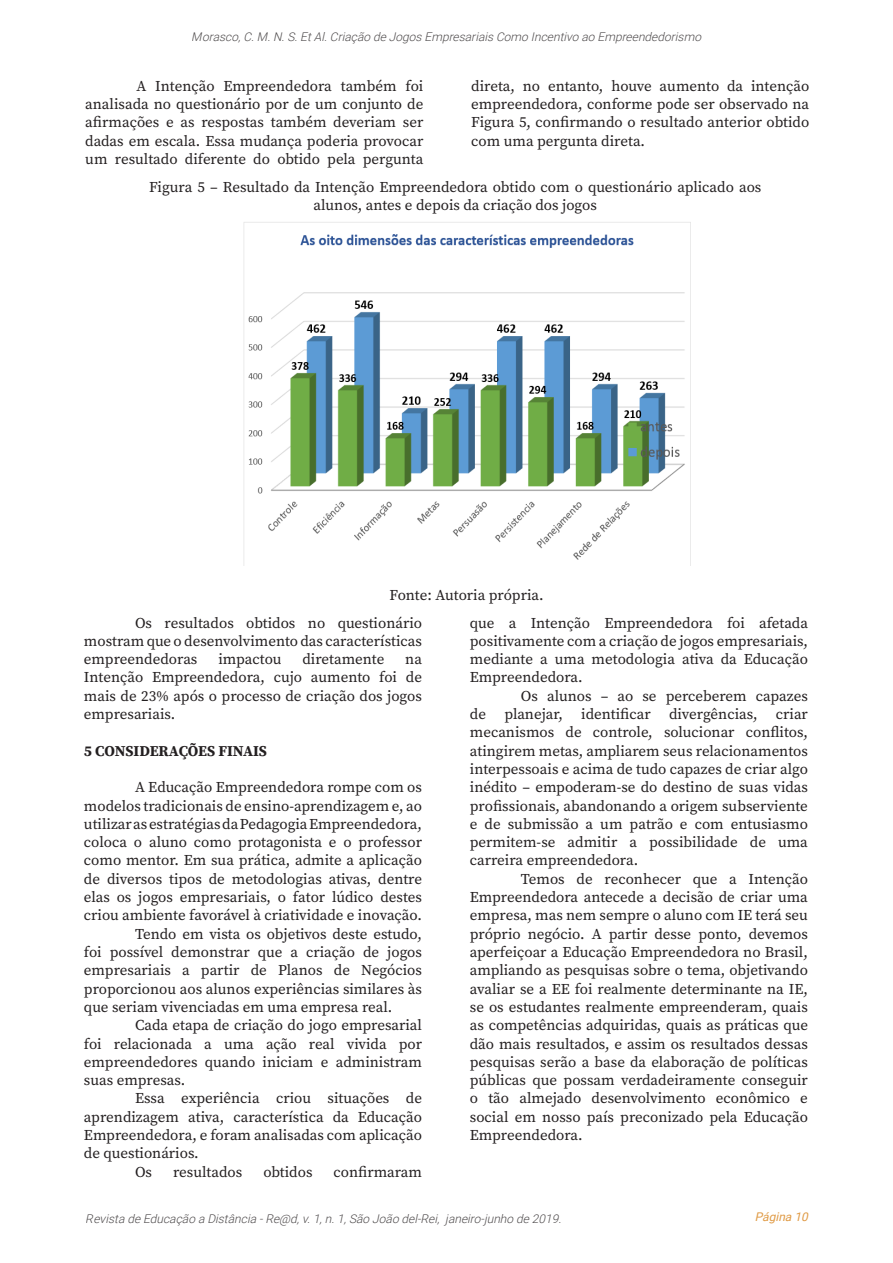
<style>
.page{position:relative;width:893px;height:1263px;background:#fff}
.page>*{position:absolute;margin:0;border:0;box-sizing:border-box;transform-origin:0 0}
.Main_Text{font:15px/18.3px "Source Serif Pro";color:#231f20;text-align:justify}
.Main_Text-2{font:700 15px "Source Serif Pro";letter-spacing:-.005em;color:#231f20}
.t1{font:italic 300 12px "Roboto";color:#231f20}
.t2{font:italic 12px "Roboto";color:#e09b46}
</style>
<div class="page">
<img style="left:243px;top:222px;width:448px;height:343px">
<p class="t1" style="left:192px;top:29px;width:514px">Morasco,C.M.N.S.EtAl.Criação deJogosEmpresariaisComo Incentivo ao Empreendedorismo</p>
<p class="Main_Text" style="left:85px;top:77px;width:340px;text-indent:51px">A Intenção Empreendedora também foi analisada no questionário por de um conjunto de afirmações e as respostas também deveriam ser dadas em escala. Essa mudança poderia provocar um resultado diferente do obtido pela pergunta</p>
<p class="Main_Text" style="left:471px;top:77px;width:340px">direta, no entanto, houve aumento da intenção empreendedora, conforme pode ser observado na Figura 5, confirmando o resultado anterior obtido com uma pergunta direta.</p>
<p class="Main_Text" style="left:149px;top:178px;width:614px;text-align:center">Figura 5 – Resultado da Intenção Empreendedora obtido com o questionário aplicado aos alunos, antes e depois da criação dos jogos</p>
<p class="Main_Text" style="left:390px;top:586px;width:156px">Fonte: Autoria própria.</p>
<p class="Main_Text" style="left:84px;top:613px;width:340px;text-indent:51px">Os resultados obtidos no questionário mostram que o desenvolvimento das características empreendedoras</p>
<p class="Main_Text" style="left:218px;top:650px;width:65px">impactou</p>
<p class="Main_Text" style="left:302px;top:650px;width:83px">diretamente</p>
<p class="Main_Text" style="left:84px;top:650px;width:340px;text-indent:321px">na Intenção Empreendedora, cujo aumento foi de mais de 23% após o processo de criação dos jogos empresariais.</p>
<p class="Main_Text-2" style="left:84px;top:740px;width:185px">5 CONSIDERAÇÕES FINAIS</p>
<p class="Main_Text" style="left:84px;top:778px;width:340px;text-indent:51px">A Educação Empreendedora rompe com os modelos tradicionais de ensino-aprendizagem e, ao utilizar as estratégias da Pedagogia Empreendedora, coloca o aluno como protagonista e o professor como mentor. Em sua prática, admite a aplicação de diversos tipos de metodologias ativas, dentre elas os jogos empresariais, o fator lúdico destes criou ambiente favorável à criatividade e inovação.</p>
<p class="Main_Text" style="left:84px;top:924px;width:340px;text-indent:51px">Tendo em vista os objetivos deste estudo, foi possível demonstrar que a criação de jogos empresariais a partir de Planos de Negócios proporcionou aos alunos experiências similares às que seriam vivenciadas em uma empresa real.</p>
<p class="Main_Text" style="left:84px;top:1016px;width:340px;text-indent:51px">Cada etapa de criação do jogo empresarial foi relacionada a uma ação real vivida por empreendedores quando iniciam e administram suas empresas.</p>
<p class="Main_Text" style="left:84px;top:1089px;width:340px;text-indent:51px">Essa experiência criou situações de aprendizagem ativa, característica da Educação Empreendedora, e foram analisadas com aplicação de questionários.</p>
<p class="Main_Text" style="left:135px;top:1162px;width:19px">Os</p>
<p class="Main_Text" style="left:173px;top:1162px;width:71px">resultados</p>
<p class="Main_Text" style="left:263px;top:1162px;width:51px">obtidos</p>
<p class="Main_Text" style="left:333px;top:1162px;width:90px">confirmaram</p>
<p class="Main_Text" style="left:470px;top:613px;width:340px">que a Intenção Empreendedora foi afetada positivamente com a criação de jogos empresariais, mediante a uma metodologia ativa da Educação Empreendedora.</p>
<p class="Main_Text" style="left:470px;top:687px;width:340px;text-indent:51px">Os alunos – ao se perceberem capazes de planejar, identificar divergências, criar mecanismos de controle, solucionar conflitos, atingirem metas, ampliarem seus relacionamentos interpessoais e acima de tudo capazes de criar algo inédito – empoderam-se do destino de suas vidas profissionais, abandonando a origem subserviente e de submissão a um patrão e com entusiasmo permitem-se admitir a possibilidade de uma carreira empreendedora.</p>
<p class="Main_Text" style="left:470px;top:870px;width:340px;text-indent:51px">Temos de reconhecer que a Intenção Empreendedora antecede a decisão de criar uma empresa, mas nem sempre o aluno com IE terá seu próprio negócio. A partir desse ponto, devemos aperfeiçoar a Educação Empreendedora no Brasil, ampliando as pesquisas sobre o tema, objetivando avaliar se a EE foi realmente determinante na IE, se os estudantes realmente empreenderam, quais as competências adquiridas, quais as práticas que dão mais resultados, e assim os resultados dessas pesquisas serão a base da elaboração de políticas públicas que possam verdadeiramente conseguir o tão almejado desenvolvimento econômico e social em nosso país preconizado pela Educação Empreendedora.</p>
<p class="t1" style="left:86px;top:1210px;width:480px">Revista deEducação a Distância -Re@d,v.1,n.1,São João del-Rei, janeiro-junho de2019.</p>
<p class="t2" style="left:755px;top:1208px;width:58px">Página 10</p>
</div>
